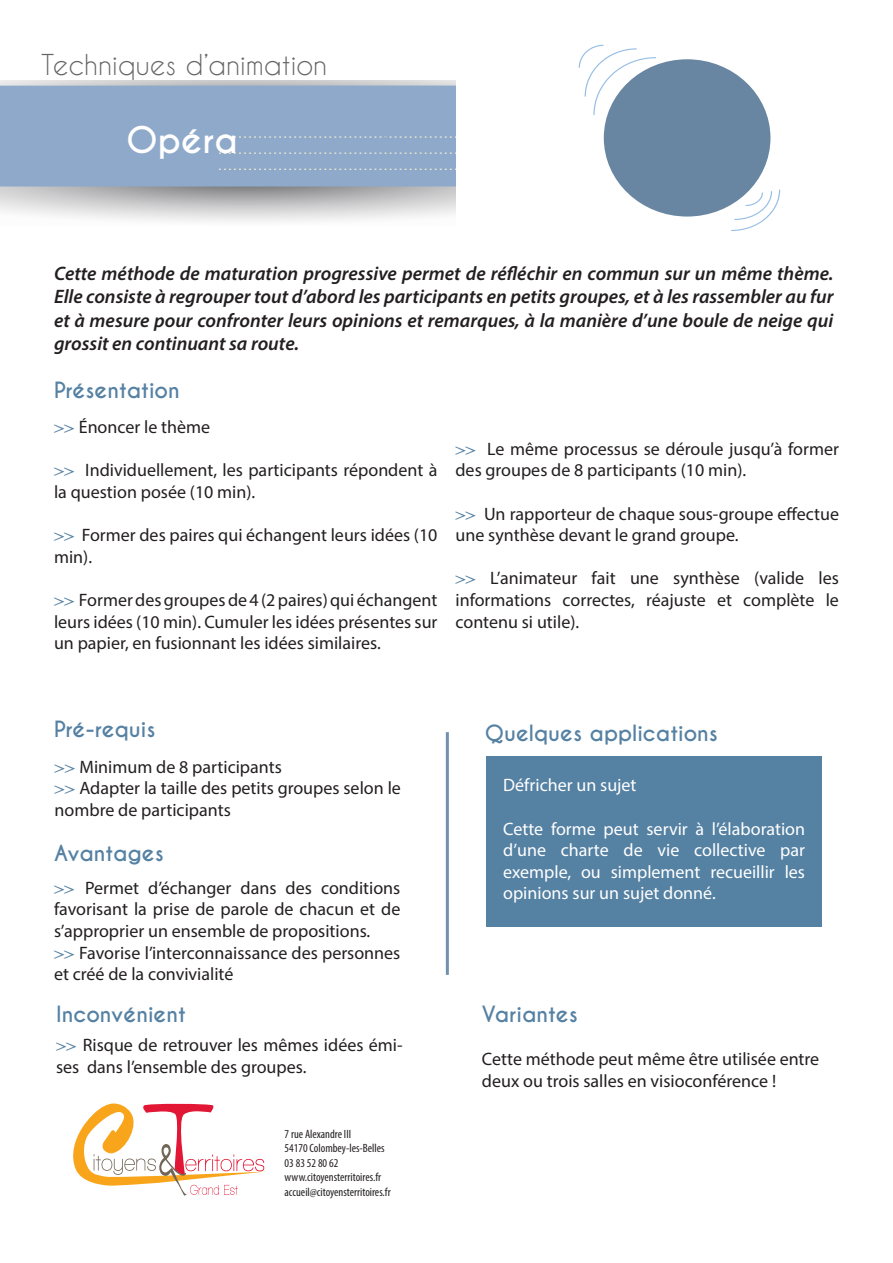
<style>
.page{position:relative;width:893px;height:1263px;background:#fff}
.page>*{position:absolute;margin:0;border:0;box-sizing:border-box;transform-origin:0 0}
.t1{font:700 34.5px "Caviar Dreams";color:#fff}
.t2{font:27px "Caviar Dreams";color:#656568}
.t3{font:700 21px "Caviar Dreams";color:#5581a3}
.t4{font:italic 600 19.5px/23.4px "Myriad Pro";color:#231f20;text-align:justify}
.t5{font:18px/21.6px "Myriad Pro";color:#231f20}
.t6{font:18px/21.6px "Myriad Pro";color:#fff;text-align:justify}
.t7{font:condensed 12px "Myriad Pro";color:#231f20}
.s1{font-family:"Times";color:#5581a3}
</style>
<div class="page">
<div style="left:486px;top:756px;width:336px;height:171px;background:#5581a3"></div>
<svg style="left:0;top:81px;width:456px;height:5px;background:#cacbcf"></svg>
<svg style="left:0;top:186px;width:456px;height:36px"></svg>
<div style="left:0;top:86px;width:456px;height:100px;background:#8ea9c9"></div>
<svg style="left:219px;top:136px;width:237px;height:2px"></svg>
<svg style="left:219px;top:152px;width:237px;height:2px"></svg>
<svg style="left:219px;top:169px;width:237px;height:1px"></svg>
<hr style="left:446px;top:732px;width:3px;height:243px;background:#7390ad">
<div style="left:604px;top:59px;width:166px;height:158px;background:#6886a2;border-radius:50%"></div>
<svg style="left:730px;top:188px;width:51px;height:43px"></svg>
<svg style="left:578px;top:44px;width:79px;height:72px"></svg>
<svg style="left:73px;top:1103px;width:192px;height:93px"></svg>
<p class="t2" style="left:41px;top:49px;width:288px">Techniques d’animation</p>
<p class="t1" style="left:126px;top:120px;width:113px">Opéra</p>
<p class="t4" style="left:54px;top:261px;width:781px">Cette méthode de maturation progressive permet de réfléchir en commun sur un même thème.<br>Elle consiste à regrouper tout d’abord les participants en petits groupes, et à les rassembler au fur et à mesure pour confronter leurs opinions et remarques, à la manière d’une boule de neige qui grossit en continuant sa route.</p>
<p class="t3" style="left:54px;top:378px;width:127px">Présentation</p>
<p class="t5" style="left:54px;top:416px;width:158px"><span class="s1">&gt;&gt;</span> Énoncer le thème</p>
<p class="t5" style="left:54px;top:459px;width:385px"><span class="s1">&gt;&gt;</span> Individuellement, les participants répondent à la question posée (10 min).</p>
<p class="t5" style="left:54px;top:524px;width:385px"><span class="s1">&gt;&gt;</span> Former des paires qui échangent leurs idées (10 min).</p>
<p class="t5" style="left:54px;top:589px;width:385px;text-align:justify"><span class="s1">&gt;&gt;</span> Former des groupes de 4 (2 paires) qui échangent leurs idées (10 min). Cumuler les idées présentes sur un papier, en fusionnant les idées similaires.</p>
<p class="t5" style="left:455px;top:438px;width:385px"><span class="s1">&gt;&gt;</span> Le même processus se déroule jusqu’à former des groupes de 8 participants (10 min).</p>
<p class="t5" style="left:455px;top:502px;width:385px"><span class="s1">&gt;&gt;</span> Un rapporteur de chaque sous-groupe effectue une synthèse devant le grand groupe.</p>
<p class="t5" style="left:455px;top:567px;width:385px;text-align:justify"><span class="s1">&gt;&gt;</span> L’animateur fait une synthèse (valide les informations correctes, réajuste et complète le contenu si utile).</p>
<p class="t3" style="left:54px;top:716px;width:103px">Pré-requis</p>
<p class="t5" style="left:55px;top:755px;width:229px"><span class="s1">&gt;&gt;</span> Minimum de 8 participants</p>
<p class="t5" style="left:55px;top:777px;width:348px"><span class="s1">&gt;&gt;</span> Adapter la taille des petits groupes selon le nombre de participants</p>
<p class="t6" style="left:503px;top:774px;width:135px">Défricher un sujet</p>
<p class="t6" style="left:503px;top:817px;width:303px">Cette forme peut servir à l’élaboration d’une charte de vie collective par exemple, ou simplement recueillir les opinions sur un sujet donné.</p>
<p class="t3" style="left:485px;top:720px;width:235px">Quelques applications</p>
<p class="t3" style="left:54px;top:841px;width:111px">Avantages</p>
<p class="t5" style="left:54px;top:877px;width:348px;text-align:justify"><span class="s1">&gt;&gt;</span> Permet d’échanger dans des conditions favorisant la prise de parole de chacun et de s’approprier un ensemble de propositions.</p>
<p class="t5" style="left:54px;top:941px;width:348px"><span class="s1">&gt;&gt;</span> Favorise l’interconnaissance des personnes et créé de la convivialité</p>
<p class="t3" style="left:56px;top:1001px;width:131px">Inconvénient</p>
<p class="t5" style="left:56px;top:1034px;width:348px"><span class="s1">&gt;&gt;</span> Risque de retrouver les mêmes idées émi&shy;ses dans l’ensemble des groupes.</p>
<p class="t3" style="left:482px;top:1001px;width:97px">Variantes</p>
<p class="t5" style="left:482px;top:1048px;width:339px">Cette méthode peut même être utilisée entre deux ou trois salles en visioconférence !</p>
<p class="t7" style="left:285px;top:1127px;width:68px">7 rue Alexandre III</p>
<p class="t7" style="left:285px;top:1141px;width:102px">54170 Colombey-les-Belles</p>
<p class="t7" style="left:285px;top:1155px;width:55px">03 83 52 80 62</p>
<p class="t7" style="left:285px;top:1170px;width:98px">www.citoyensterritoires.fr</p>
<p class="t7" style="left:285px;top:1184px;width:108px">accueil@citoyensterritoires.fr</p>
</div>
